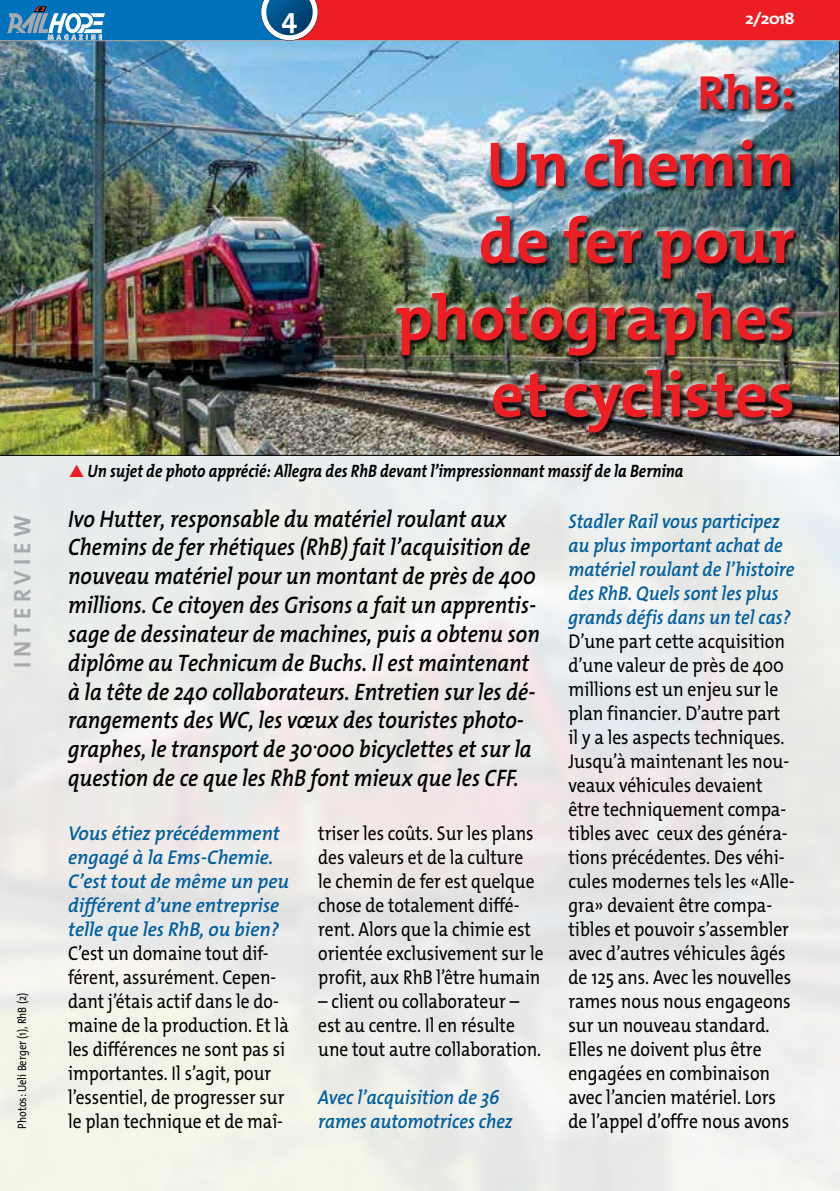
<style>
.page{position:relative;width:840px;height:1191px;background:#fff}
.page>*{position:absolute;margin:0;border:0;box-sizing:border-box;transform-origin:0 0}
.t1{font:700 64px/76.8px "The Mix Os F";color:#ed1d24;text-align:right}
.t2{font:700 48px "The Mix Os F";color:#ed1d24}
.t3{font:700 28.4px "The Mix Os F";color:#fff}
.t4{font:italic 600 24px/28.8px "The Mix Os F";color:#000;scale:.88 1}
.t5{font:700 24px "The Mix Os F";letter-spacing:.22em;color:#a7a9ac;scale:.96 1}
.t6{font:20px/24px "The Mix Os F";color:#000;scale:.88 1}
.t7{font:20px/24px "The Mix Os F";color:#000;scale:.87 1}
.t8{font:italic 600 20px/24px "The Mix Os F";color:#005e9e;scale:.9 1}
.t9{font:italic 600 20px/24px "The Mix Os F";color:#005e9e;scale:.95 1}
.t10{font:italic 700 18px "The Mix Os F";color:#000;scale:.85 1}
.t11{font:700 16px "The Mix Os F";color:#fff;scale:1.15 1}
.t12{font:12px "The Mix Os F";color:#000;scale:.87 1}
.t13{font:700 6.2px "The Mix Os F";letter-spacing:.545em;color:#a7a9ac}
</style>
<div class="page">
<img style="left:0;top:36px;width:840px;height:1155px">
<img style="left:0;top:41px;width:839px;height:415px">
<div style="left:391px;top:70px;width:408px;height:369px;background:#000;opacity:.75"></div>
<hr style="left:0;top:40px;width:839px;height:1px;background:#a7a9ac">
<div style="left:0;top:0;width:839px;height:40px;background:#ed1d24"></div>
<div style="left:0;top:0;width:290px;height:40px;background:#0072bc"></div>
<svg style="left:261px;top:0;width:57px;height:41px"></svg>
<svg style="left:7px;top:6px;width:98px;height:34px"></svg>
<svg style="left:70px;top:464px;width:14px;height:13px"></svg>
<p class="t5" style="left:7px;top:668px;width:161px;rotate:-90deg">INTERVIEW</p>
<p class="t12" style="left:14px;top:1128px;width:157px;rotate:-90deg">Photos: Ueli Berger (1), RhB (2)</p>
<p class="t13" style="left:48px;top:33px;width:55px">MAGAZINE</p>
<h3 class="t3" style="left:281px;top:0;width:17px">4</h3>
<p class="t11" style="left:744px;top:8px;width:44px">2/2018</p>
<h2 class="t2" style="left:697px;top:62px;width:99px">RhB:</h2>
<h1 class="t1" style="left:395px;top:126px;width:400px">Un chemin<br>de fer pour photographes et cyclistes</h1>
<p class="t10" style="left:88px;top:459px;width:702px">Un sujet de photo apprécié: Allegra des RhB devant l’impressionnant massif de la Bernina</p>
<p class="t4" style="left:68px;top:504px;width:537px">Ivo Hutter, responsable du matériel roulant aux Chemins de fer rhétiques (RhB) fait l’acquisition de nouveau matériel pour un montant de près de 400 millions. Ce citoyen des Grisons a fait un apprentis&shy;sage de dessinateur de machines, puis a obtenu son diplôme au Technicum de Buchs. Il est maintenant à la tête de 240 collaborateurs. Entretien sur les dé&shy;rangements des WC, les vœux des touristes photo&shy;graphes, le transport de 30.000 bicyclettes et sur la question de ce que les RhB font mieux que les CFF.</p>
<p class="t9" style="left:68px;top:821px;width:234px">Vous étiez précédemment engagé à la Ems-Chemie.<br>C’est tout de même un peu différent d’une entreprise telle que les RhB, ou bien?</p>
<p class="t7" style="left:68px;top:941px;width:255px">C’est un domaine tout dif&shy;férent, assurément. Cepen&shy;dant j’étais actif dans le do&shy;maine de la production. Et là les différences ne sont pas si importantes. Il s’agit, pour l’essentiel, de progresser sur le plan technique et de maî-</p>
<p class="t7" style="left:318px;top:821px;width:260px">triser les coûts. Sur les plans des valeurs et de la culture<br>le chemin de fer est quelque chose de totalement diffé&shy;rent. Alors que la chimie est orientée exclusivement sur le profit, aux RhB l’être humain</p>
<p class="t7" style="left:318px;top:989px;width:257px">– client ou collaborateur – est au centre. Il en résulte une tout autre collaboration.</p>
<p class="t8" style="left:318px;top:1085px;width:217px">Avec l’acquisition de 36 rames automotrices chez</p>
<p class="t8" style="left:568px;top:509px;width:252px">Stadler Rail vous participez au plus important achat de matériel roulant de l’histoire des RhB. Quels sont les plus grands défis dans un tel cas?</p>
<p class="t6" style="left:568px;top:629px;width:258px">D’une part cette acquisition d’une valeur de près de 400 millions est un enjeu sur le plan financier. D’autre part il y a les aspects techniques.<br>Jusqu’à maintenant les nou&shy;veaux véhicules devaient être techniquement compa&shy;tibles avec ceux des généra&shy;tions précédentes. Des véhi&shy;cules modernes tels les «Alle&shy;gra» devaient être compa&shy;tibles et pouvoir s’assembler avec d’autres véhicules âgés de 125 ans. Avec les nouvelles rames nous nous engageons sur un nouveau standard.<br>Elles ne doivent plus être engagées en combinaison avec l’ancien matériel. Lors de l’appel d’offre nous avons</p>
</div>
